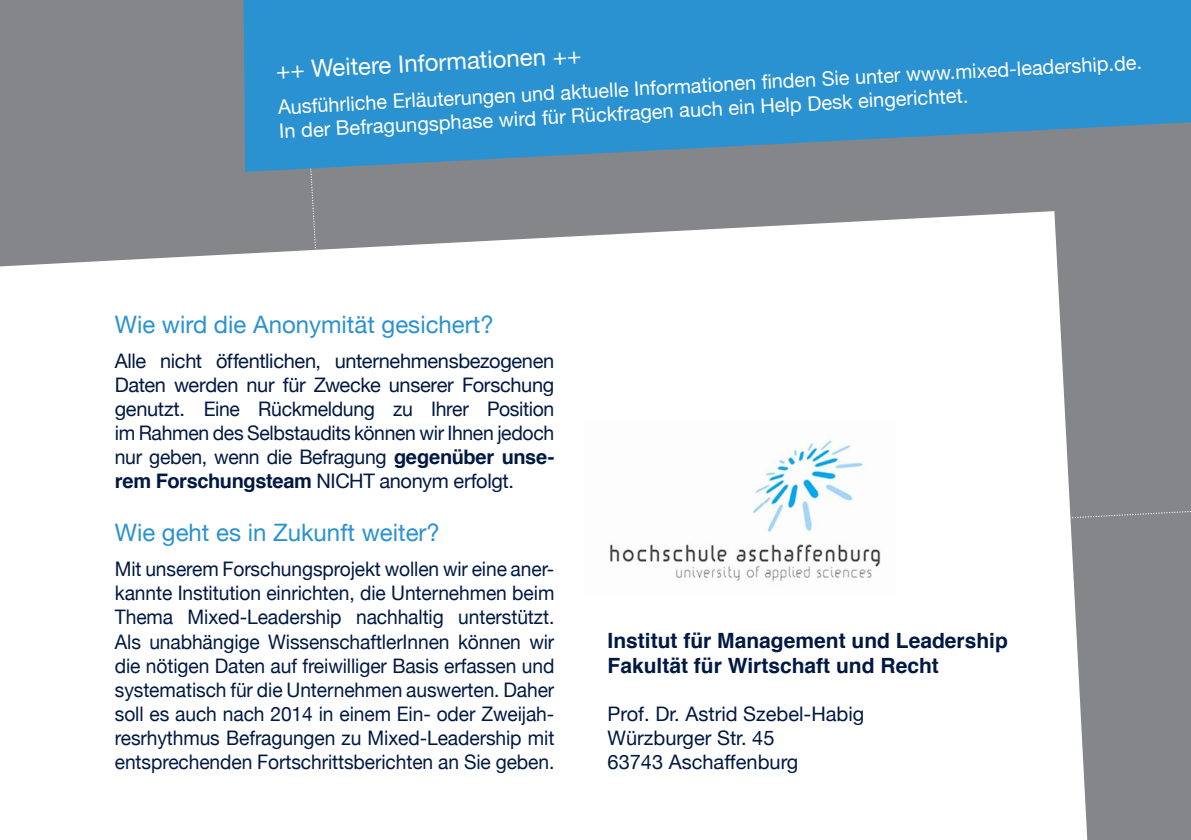
<style>
.page{position:relative;width:1191px;height:840px;background:#fff}
.page>*{position:absolute;margin:0;border:0;box-sizing:border-box;transform-origin:0 0}
.t1{font:24px "Helvetica Neue";color:#2a92d0}
.t2{font:24px "Helvetica Neue";color:#fff}
.t3{font:700 21px/25.2px "Helvetica";color:#001942}
.t4{font:20px/24px "Helvetica Neue";letter-spacing:-.005em;color:#001942;text-align:justify;scale:.96 1}
.t5{font:20px/24px "Helvetica Neue";letter-spacing:-.005em;color:#001942}
.t6{font:20px/24px "Helvetica Neue";color:#fff}
.s1{font-family:"Helvetica";font-weight:700}
</style>
<div class="page">
<div style="left:0;top:0;width:1191px;height:839px;background:#848689"></div>
<div style="left:0;top:211px;width:1087px;height:628px;background:#fff"></div>
<img style="left:585px;top:423px;width:310px;height:169px">
<svg style="left:1017px;top:498px;width:174px;height:23px"></svg>
<svg style="left:303px;top:172px;width:17px;height:141px"></svg>
<svg style="left:244px;top:0;width:947px;height:172px;fill:#2a92d0"></svg>
<p class="t2" style="left:275px;top:53px;width:307px;rotate:-3deg">++ Weitere Informationen ++</p>
<p class="t6" style="left:277px;top:96px;width:866px;rotate:-3deg">Ausführliche Erläuterungen und aktuelle Informationen fi nden Sie unter www.mixed-leadership.de.<br>In der Befragungsphase wird für Rückfragen auch ein Help Desk eingerichtet.</p>
<p class="t1" style="left:115px;top:306px;width:380px">Wie wird die Anonymität gesichert?</p>
<p class="t5" style="left:115px;top:350px;width:441px;text-align:justify">Alle nicht öffentlichen, unternehmensbezogenen Daten werden nur für Zwecke unserer Forschung genutzt. Eine Rückmeldung zu Ihrer Position im Rahmen des Selbstaudits können wir Ihnen jedoch nur geben, wenn die Befragung <span class="s1">gegenüber unse&shy;rem Forschungsteam</span> NICHT anonym erfolgt.</p>
<p class="t1" style="left:115px;top:515px;width:326px">Wie geht es in Zukunft weiter?</p>
<p class="t4" style="left:115px;top:558px;width:459px">Mit unserem Forschungsprojekt wollen wir eine aner&shy;kannte Institution einrichten, die Unternehmen beim Thema Mixed-Leadership nachhaltig unterstützt.<br>Als unabhängige WissenschaftlerInnen können wir die nötigen Daten auf freiwilliger Basis erfassen und systematisch für die Unternehmen auswerten. Daher soll es auch nach 2014 in einem Ein- oder Zweijah&shy;resrhythmus Befragungen zu Mixed-Leadership mit entsprechenden Fortschrittsberichten an Sie geben.</p>
<p class="t3" style="left:607px;top:628px;width:402px">Institut für Management und Leadership<br>Fakultät für Wirtschaft und Recht</p>
<p class="t5" style="left:607px;top:702px;width:258px">Prof. Dr. Astrid Szebel-Habig<br>Würzburger Str. 45<br>63743 Aschaffenburg</p>
</div>
